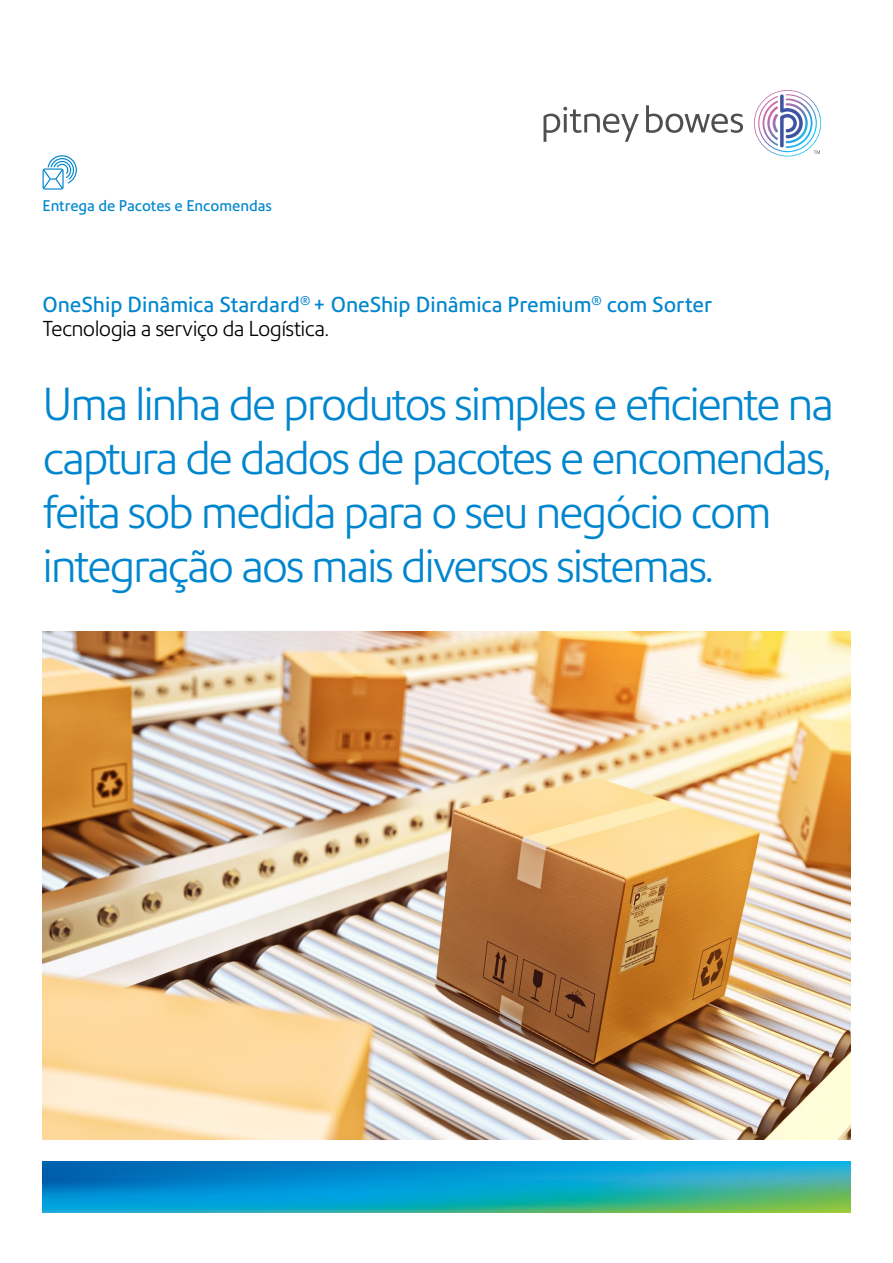
<style>
.page{position:relative;width:893px;height:1263px;background:#fff}
.page>*{position:absolute;margin:0;border:0;box-sizing:border-box;transform-origin:0 0}
.t1{font:300 45px/54px "Precision Sans";letter-spacing:-.05em;color:#0086ce}
.t2{font:21px/24px "Precision Sans";color:#0086ce}
.t3{font:15px "Precision Sans";color:#0086ce}
.s1{font-weight:300;color:#000}
</style>
<div class="page">
<img style="left:43px;top:631px;width:807px;height:509px">
<img style="left:43px;top:1161px;width:807px;height:52px">
<svg style="left:43px;top:155px;width:34px;height:35px"></svg>
<svg style="left:543px;top:90px;width:278px;height:66px"></svg>
<p class="t3" style="left:43px;top:197px;width:231px">Entrega de Pacotes e Encomendas</p>
<p class="t2" style="left:43px;top:292px;width:671px">OneShip Dinâmica Stardard<sup>®</sup> + OneShip Dinâmica Premium<sup>®</sup> com Sorter<br><span class="s1">Tecnologia a serviço da Logística.</span></p>
<p class="t1" style="left:43px;top:377px;width:793px">Uma linha de produtos simples e eficiente na captura de dados de pacotes e encomendas, feita sob medida para o seu negócio com integração aos mais diversos sistemas.</p>
</div>
